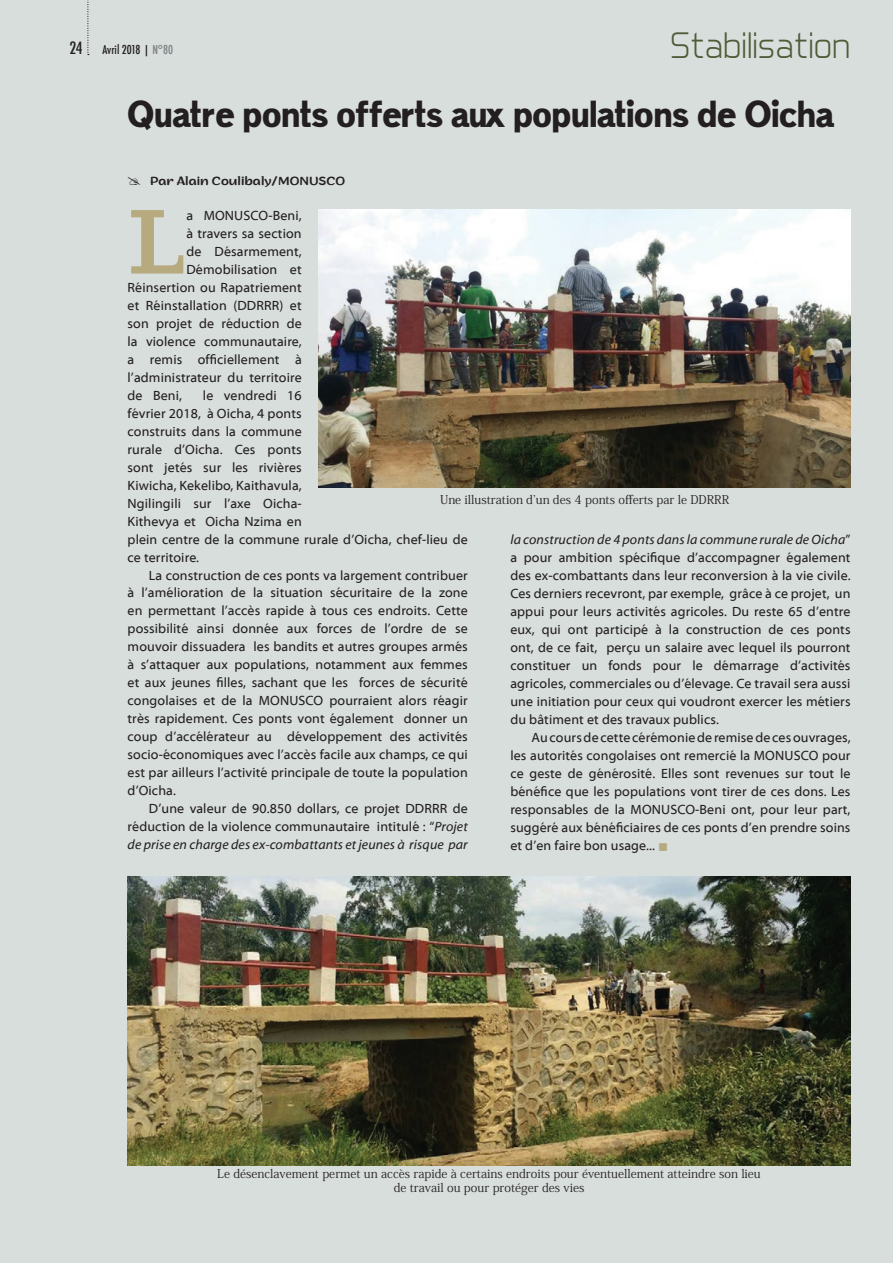
<style>
.page{position:relative;width:893px;height:1263px;background:#d8dedc}
.page>*{position:absolute;margin:0;border:0;box-sizing:border-box;transform-origin:0 0}
.t1{font:90.6px "Ghostlight";color:#b7aa7f}
.t2{font:300 37.5px "Aero Matics";color:#4f5b38}
.t3{font:36px "Maximum Impact";color:#231f20}
.t4{font:13.5px/18px "Myriad Web Pro";letter-spacing:.01em;color:#231f20;text-align:justify}
.t5{font:12px/14.4px "Koz Min Pr 6 N";color:#231f20;text-align:center}
.t6{font:12px "Arturo Trial";color:#231f20}
.t7{font:500 condensed 12px "Futura";color:#231f20}
.s1{font-size:16.5px}
.s2{color:#808285}
.s3{font-style:italic}
.s4{color:#b7aa7f}
</style>
<div class="page">
<img style="left:319px;top:209px;width:531px;height:278px">
<img style="left:128px;top:876px;width:722px;height:290px">
<svg style="left:87px;top:0;width:2px;height:55px"></svg>
<p class="t7" style="left:70px;top:42px;width:105px"><span class="s1">24</span> Avril 2018 | <span class="s2">N°80</span></p>
<h2 class="t2" style="left:670px;top:23px;width:182px">Stabilisation</h2>
<h3 class="t3" style="left:128px;top:92px;width:708px">Quatre ponts offerts aux populations de Oicha</h3>
<p class="t6" style="left:150px;top:173px;width:197px">Par Alain Coulibaly/MONUSCO</p>
<h1 class="t1" style="left:128px;top:166px;width:60px">L</h1>
<p class="t4" style="left:186px;top:206px;width:117px">a MONUSCO-Beni,</p>
<p class="t4" style="left:186px;top:224px;width:117px">à travers sa section</p>
<p class="t4" style="left:186px;top:242px;width:117px">de Désarmement,</p>
<p class="t4" style="left:186px;top:260px;width:117px">Démobilisation et</p>
<p class="t4" style="left:128px;top:278px;width:176px">Réinsertion ou Rapatriement</p>
<p class="t4" style="left:128px;top:296px;width:176px">et Réinstallation (DDRRR) et</p>
<p class="t4" style="left:128px;top:314px;width:176px">son projet de réduction de</p>
<p class="t4" style="left:128px;top:332px;width:176px">la violence communautaire,</p>
<p class="t4" style="left:128px;top:350px;width:176px">a remis officiellement à</p>
<p class="t4" style="left:128px;top:368px;width:176px">l’administrateur du territoire</p>
<p class="t4" style="left:128px;top:386px;width:56px">de Beni,</p>
<p class="t4" style="left:128px;top:386px;width:342px;text-align:left;text-indent:75px">le vendredi 16<br>février 2018, à Oicha, 4 ponts<br>construits dans la commune<br>rurale d’Oicha. Ces ponts<br>sont jetés sur les rivières<br>Kiwicha, Kekelibo, Kaithavula,<br>Ngilingili sur l’axe Oicha-<br>Kithevya et Oicha Nzima en<br>plein centre de la commune rurale d’Oicha, chef-lieu de ce territoire.</p>
<p class="t4" style="left:128px;top:566px;width:342px;text-indent:21px">La construction de ces ponts va largement contribuer à l’amélioration de la situation sécuritaire de la zone en permettant l’accès rapide à tous ces endroits. Cette possibilité ainsi donnée aux forces de l’ordre de se mouvoir dissuadera les bandits et autres groupes armés à s’attaquer aux populations, notamment aux femmes et aux jeunes filles, sachant que les forces de sécurité congolaises et de la MONUSCO pourraient alors réagir très rapidement. Ces ponts vont également donner un coup d’accélérateur au développement des activités socio-économiques avec l’accès facile aux champs, ce qui est par ailleurs l’activité principale de toute la population d’Oicha.</p>
<p class="t4" style="left:128px;top:800px;width:342px;text-indent:21px">D’une valeur de 90.850 dollars, ce projet DDRRR de réduction de la violence communautaire intitulé : “<span class="s3">Projet de prise en charge des ex-combattants et jeunes à risque par</span></p>
<p class="t5" style="left:440px;top:493px;width:291px">Une illustration d’un des 4 ponts offerts par le DDRRR</p>
<p class="t4" style="left:510px;top:531px;width:342px"><span class="s3">la construction de 4 ponts dans la commune rurale de Oicha</span>” a pour ambition spécifique d’accompagner également des ex-combattants dans leur reconversion à la vie civile.<br>Ces derniers recevront, par exemple, grâce à ce projet, un appui pour leurs activités agricoles. Du reste 65 d’entre eux, qui ont participé à la construction de ces ponts ont, de ce fait, perçu un salaire avec lequel ils pourront constituer un fonds pour le démarrage d’activités agricoles, commerciales ou d’élevage. Ce travail sera aussi une initiation pour ceux qui voudront exercer les métiers du bâtiment et des travaux publics.</p>
<p class="t4" style="left:510px;top:729px;width:342px;text-indent:21px">Au cours de cette cérémonie de remise de ces ouvrages, les autorités congolaises ont remercié la MONUSCO pour ce geste de générosité. Elles sont revenues sur tout le bénéfice que les populations vont tirer de ces dons. Les responsables de la MONUSCO-Beni ont, pour leur part, suggéré aux bénéficiaires de ces ponts d’en prendre soins et d’en faire bon usage... <span class="s4">■</span></p>
<p class="t5" style="left:217px;top:1166px;width:545px">Le désenclavement permet un accès rapide à certains endroits pour éventuellement atteindre son lieu de travail ou pour protéger des vies</p>
</div>
